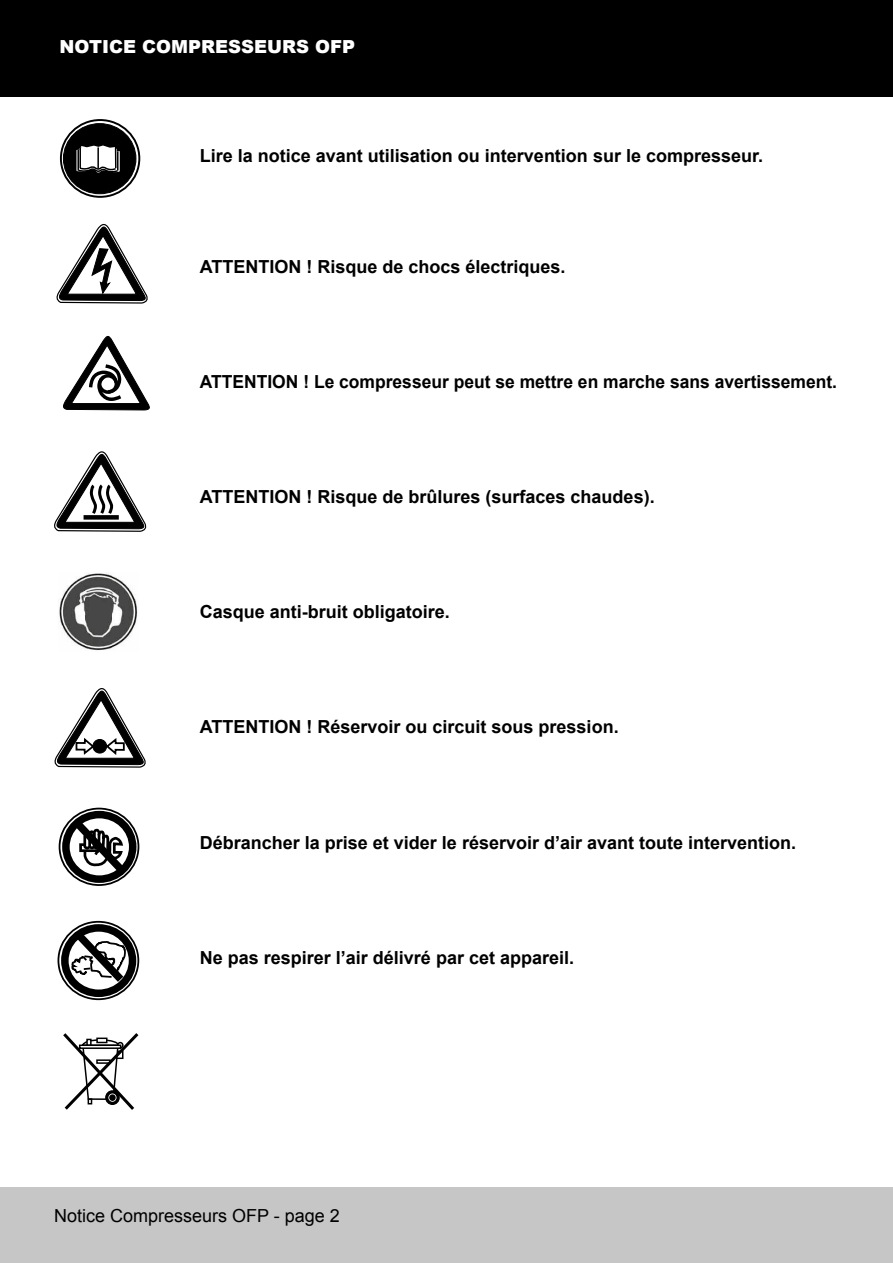
<style>
.page{position:relative;width:893px;height:1263px;background:#fff}
.page>*{position:absolute;margin:0;border:0;box-sizing:border-box;transform-origin:0 0}
.t1{font:700 18px "Arial";color:#000}
.t2{font:18px "Arial";color:#000}
.t3{font:900 18px "Arial";color:#fff}
</style>
<div class="page">
<div style="left:0;top:1187px;width:893px;height:76px;background:#c6c6c6"></div>
<div style="left:0;top:0;width:893px;height:96px;background:#000"></div>
<svg style="left:54px;top:688px;width:92px;height:80px"></svg>
<div style="left:63px;top:124px;width:73px;height:70px;background:#000;border-radius:50%"></div>
<div style="left:63px;top:123px;width:73px;height:71px;border:1px solid #000;border-radius:50%"></div>
<div style="left:60px;top:119px;width:80px;height:79px;border:2px solid #000;border-radius:50%"></div>
<svg style="left:76px;top:145px;width:44px;height:28px"></svg>
<svg style="left:63px;top:336px;width:87px;height:74px"></svg>
<svg style="left:56px;top:223px;width:92px;height:81px"></svg>
<svg style="left:54px;top:451px;width:93px;height:81px"></svg>
<div style="left:84px;top:515px;width:35px;height:5px;background:#000"></div>
<img style="left:59px;top:572px;width:79px;height:78px">
<svg style="left:63px;top:1033px;width:76px;height:77px"></svg>
<div style="left:59px;top:808px;width:80px;height:78px;border:2px solid #000;border-radius:50%"></div>
<div style="left:62px;top:811px;width:74px;height:72px;border:8px solid #000;border-radius:50%"></div>
<svg style="left:66px;top:812px;width:65px;height:74px"></svg>
<div style="left:58px;top:921px;width:81px;height:79px;border:2px solid #000;border-radius:50%"></div>
<div style="left:61px;top:924px;width:75px;height:73px;border:8px solid #000;border-radius:50%"></div>
<svg style="left:67px;top:923px;width:64px;height:67px"></svg>
<p class="t3" style="left:60px;top:33px;width:297px">NOTICE COMPRESSEURS OFP</p>
<p class="t1" style="left:200px;top:144px;width:565px">Lire la notice avant utilisation ou intervention sur le compresseur.</p>
<p class="t1" style="left:200px;top:255px;width:367px">ATTENTION ! Risque de chocs électriques.</p>
<p class="t1" style="left:200px;top:370px;width:639px">ATTENTION ! Le compresseur peut se mettre en marche sans avertissement.</p>
<p class="t1" style="left:200px;top:485px;width:456px">ATTENTION ! Risque de brûlures (surfaces chaudes).</p>
<p class="t1" style="left:200px;top:600px;width:252px">Casque anti-bruit obligatoire.</p>
<p class="t1" style="left:200px;top:715px;width:420px">ATTENTION ! Réservoir ou circuit sous pression.</p>
<p class="t1" style="left:200px;top:830px;width:598px">Débrancher la prise et vider le réservoir d’air avant toute intervention.</p>
<p class="t1" style="left:200px;top:946px;width:376px">Ne pas respirer l’air délivré par cet appareil.</p>
<p class="t2" style="left:54px;top:1204px;width:287px">Notice Compresseurs OFP - page 2</p>
</div>
